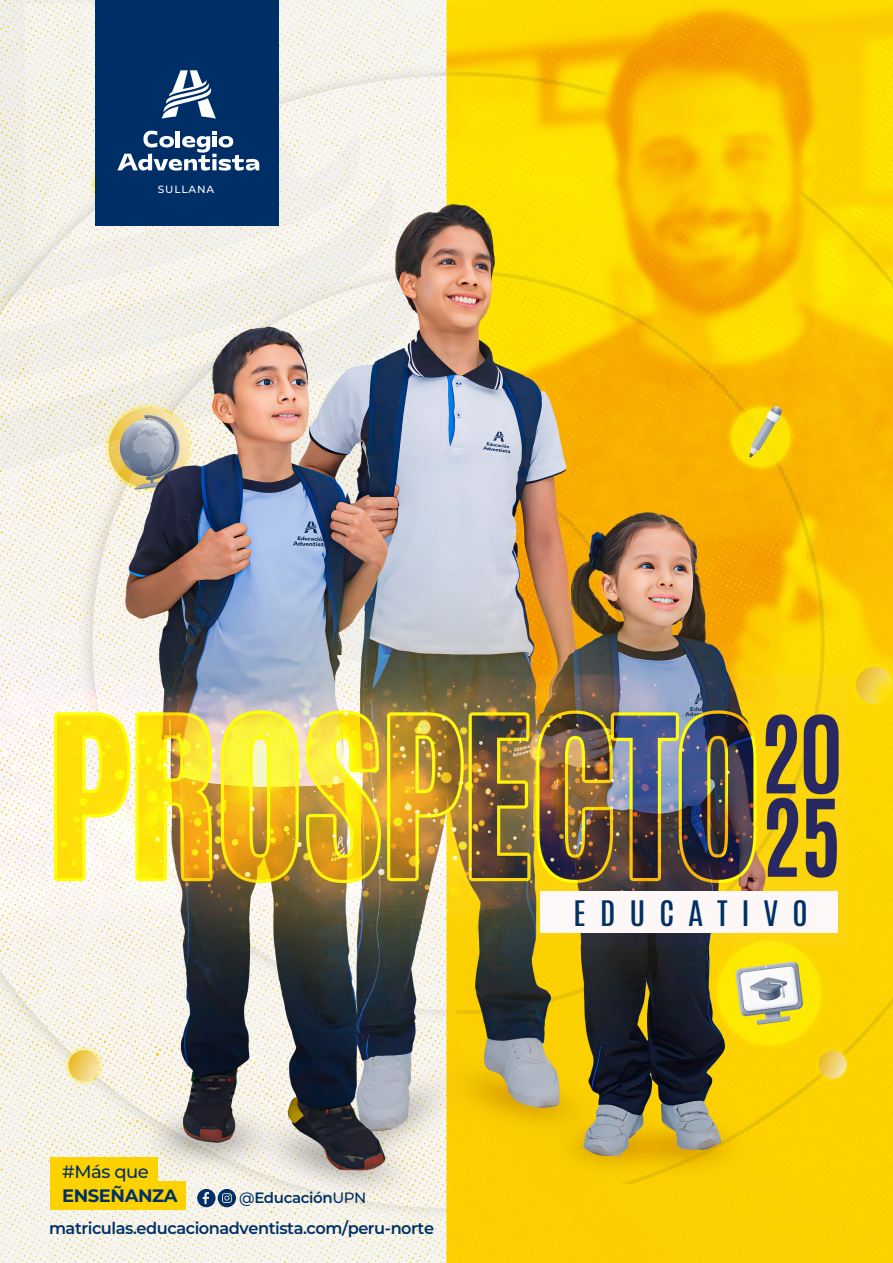
<style>
.page{position:relative;width:893px;height:1263px;background:#fff}
.page>*{position:absolute;margin:0;border:0;box-sizing:border-box;transform-origin:0 0}
.t1{font:29.85px "Antonio";letter-spacing:.4em;color:#013164;scale:1.15 1}
.t2{font:700 18px "Montserrat";letter-spacing:-.025em;color:#013164}
.t3{font:500 18px "Montserrat";letter-spacing:-.025em;color:#013164}
.t4{font:600 16.5px "Montserrat";letter-spacing:-.025em;color:#013164}
.t5{font:600 15px "Montserrat";letter-spacing:-.025em;color:#013164}
.t6{font:500 10.5px "Montserrat";letter-spacing:.08em;color:#fff}
.s1{font-weight:500}
</style>
<div class="page">
<img style="left:0;top:0;width:893px;height:1263px">
<div style="left:540px;top:891px;width:298px;height:42px;background:#fdf7f7"></div>
<div style="left:96px;top:0;width:183px;height:226px;background:#002e66"></div>
<svg style="left:162px;top:70px;width:54px;height:49px"></svg>
<svg style="left:117px;top:131px;width:142px;height:40px"></svg>
<div style="left:51px;top:1157px;width:107px;height:29px;background:#fed200"></div>
<div style="left:51px;top:1181px;width:135px;height:28px;background:#fed200"></div>
<svg style="left:197px;top:1189px;width:39px;height:18px"></svg>
<p class="t6" style="left:158px;top:182px;width:58px">SULLANA</p>
<p class="t3" style="left:62px;top:1159px;width:88px">#Más que</p>
<p class="t2" style="left:62px;top:1183px;width:117px">ENSEÑANZA</p>
<p class="t5" style="left:239px;top:1187px;width:129px"><span class="s1">@</span>Educación<span class="s1">UPN</span></p>
<p class="t4" style="left:49px;top:1216px;width:387px">matriculas.educacionadventista.com/peru-norte</p>
<h1 class="t1" style="left:573px;top:892px;width:206px">EDUCATIVO</h1>
</div>
